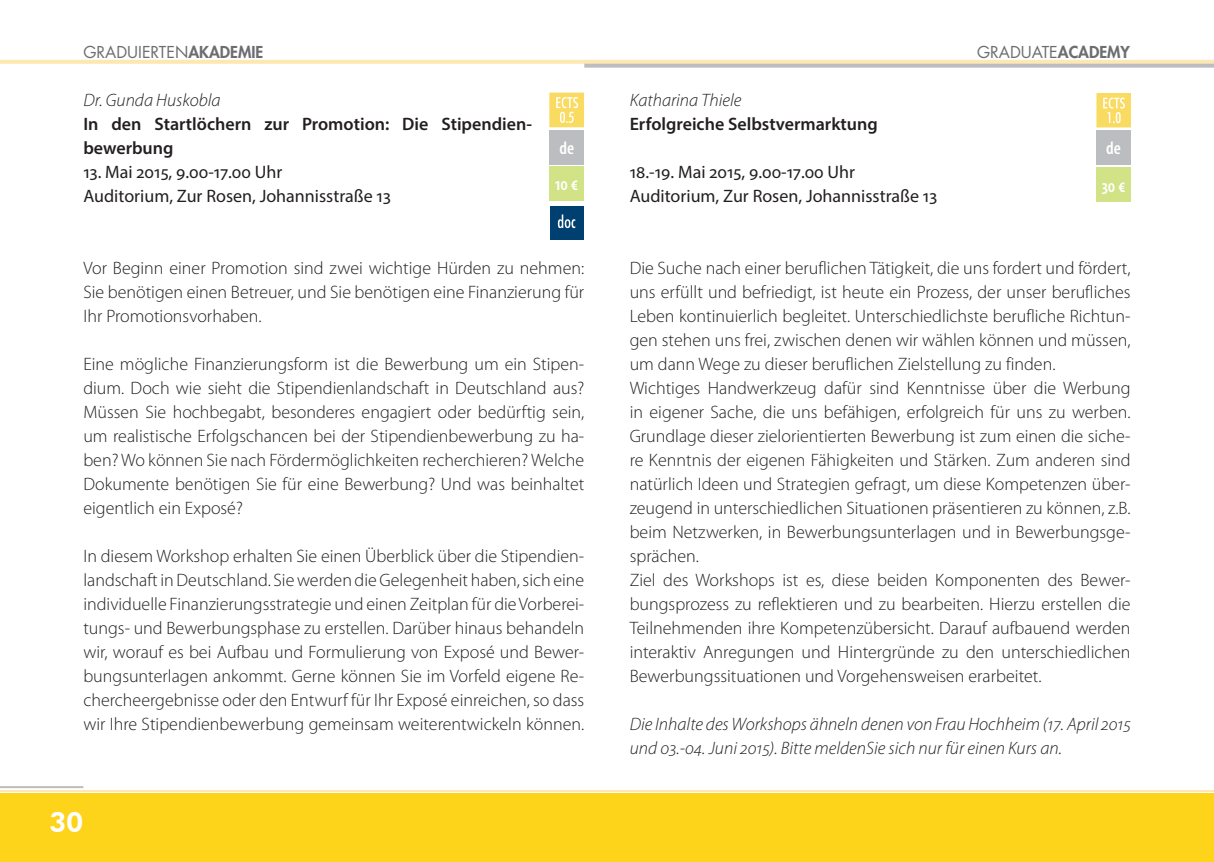
<style>
.page{position:relative;width:1214px;height:862px;background:#fff}
.page>*{position:absolute;margin:0;border:0;box-sizing:border-box;transform-origin:0 0}
.t1{font:800 28px "Futura BT";color:#fff}
.t2{font:300 18px/24px "Myriad Pro";color:#231f20;text-align:justify}
.t3{font:italic 300 18px/24px "Myriad Pro";color:#231f20}
.t4{font:18px/24px "Myriad Pro";color:#231f20}
.t5{font:600 18px/24px "Myriad Pro";color:#231f20}
.t6{font:600 condensed 18px/37.4px "Myriad Pro";color:#fff}
.t7{font:16px "Futura Std";color:#6c6d70}
.s1{font-weight:800}
</style>
<div class="page">
<div style="left:0;top:794px;width:1213px;height:68px;background:#fed41a"></div>
<svg style="left:0;top:60px;width:1213px;height:4px;background:#fae6b4"></svg>
<svg style="left:584px;top:64px;width:629px;height:4px;background:#c1c2c5"></svg>
<hr style="left:0;top:790px;width:1213px;height:2px;background:#fee8b1">
<hr style="left:0;top:786px;width:83px;height:2px;background:#bcbdc0">
<div style="left:1096px;top:131px;width:34px;height:34px;background:#bcbdc0"></div>
<div style="left:1096px;top:168px;width:34px;height:34px;background:#d2e287"></div>
<div style="left:549px;top:130px;width:34px;height:34px;background:#bcbdc0"></div>
<div style="left:549px;top:166px;width:34px;height:35px;background:#d2e287"></div>
<div style="left:1096px;top:94px;width:34px;height:33px;background:#fadb62"></div>
<div style="left:1096px;top:94px;width:34px;height:33px;border:1px solid #fadb62"></div>
<svg style="left:1103px;top:98px;width:21px;height:25px"></svg>
<div style="left:550px;top:93px;width:33px;height:34px;background:#fadb62"></div>
<div style="left:549px;top:93px;width:34px;height:34px;border:1px solid #fadb62"></div>
<svg style="left:556px;top:97px;width:22px;height:26px"></svg>
<div style="left:549px;top:206px;width:34px;height:33px;background:#004071"></div>
<svg style="left:558px;top:214px;width:17px;height:14px"></svg>
<p class="t7" style="left:83px;top:42px;width:181px">GRADUIERTEN<span class="s1">AKADEMIE</span></p>
<p class="t7" style="left:976px;top:42px;width:154px">GRADUATE<span class="s1">ACADEMY</span></p>
<p class="t3" style="left:83px;top:88px;width:139px">Dr. Gunda Huskobla</p>
<p class="t5" style="left:83px;top:112px;width:450px">In den Startlöchern zur Promotion: Die Stipendien&shy;bewerbung</p>
<p class="t4" style="left:83px;top:160px;width:309px">13. Mai 2015, 9.00-17.00 Uhr<br>Auditorium, Zur Rosen, Johannisstraße 13</p>
<p class="t6" style="left:555px;top:130px;width:24px;line-height:36.2px">de<br>10 €</p>
<p class="t2" style="left:83px;top:256px;width:502px">Vor Beginn einer Promotion sind zwei wichtige Hürden zu nehmen:<br>Sie benötigen einen Betreuer, und Sie benötigen eine Finanzierung für Ihr Promotionsvorhaben.</p>
<p class="t2" style="left:83px;top:352px;width:502px">Eine mögliche Finanzierungsform ist die Bewerbung um ein Stipen&shy;dium. Doch wie sieht die Stipendienlandschaft in Deutschland aus?<br>Müssen Sie hochbegabt, besonderes engagiert oder bedürftig sein, um realistische Erfolgschancen bei der Stipendienbewerbung zu ha&shy;ben? Wo können Sie nach Fördermöglichkeiten recherchieren? Welche Dokumente benötigen Sie für eine Bewerbung? Und was beinhaltet eigentlich ein Exposé?</p>
<p class="t2" style="left:83px;top:544px;width:502px">In diesem Workshop erhalten Sie einen Überblick über die Stipendien&shy;landschaft in Deutschland. Sie werden die Gelegenheit haben, sich eine individuelle Finanzierungsstrategie und einen Zeitplan für die Vorberei&shy;tungs- und Bewerbungsphase zu erstellen. Darüber hinaus behandeln wir, worauf es bei Aufbau und Formulierung von Exposé und Bewer&shy;bungsunterlagen ankommt. Gerne können Sie im Vorfeld eigene Re&shy;chercheergebnisse oder den Entwurf für Ihr Exposé einreichen, so dass wir Ihre Stipendienbewerbung gemeinsam weiterentwickeln können.</p>
<h1 class="t1" style="left:49px;top:805px;width:36px">30</h1>
<p class="t3" style="left:629px;top:88px;width:113px">Katharina Thiele</p>
<p class="t5" style="left:629px;top:112px;width:249px">Erfolgreiche Selbstvermarktung</p>
<p class="t4" style="left:629px;top:160px;width:309px">18.-19. Mai 2015, 9.00-17.00 Uhr<br>Auditorium, Zur Rosen, Johannisstraße 13</p>
<p class="t6" style="left:1101px;top:130px;width:25px">de<br>30 €</p>
<p class="t2" style="left:629px;top:256px;width:502px;text-align:left">Die Suche nach einer beruflichen Tätigkeit, die uns fordert und fördert, uns erfüllt und befriedigt, ist heute ein Prozess, der unser berufliches Leben kontinuierlich begleitet. Unterschiedlichste berufliche Richtun&shy;gen stehen uns frei, zwischen denen wir wählen können und müssen, um dann Wege zu dieser beruflichen Zielstellung zu finden.<br>Wichtiges Handwerkzeug dafür sind Kenntnisse über die Werbung in eigener Sache, die uns befähigen, erfolgreich für uns zu werben.<br>Grundlage dieser zielorientierten Bewerbung ist zum einen die siche&shy;re Kenntnis der eigenen Fähigkeiten und Stärken. Zum anderen sind natürlich Ideen und Strategien gefragt, um diese Kompetenzen über&shy;zeugend in unterschiedlichen Situationen präsentieren zu können, z.B. beim Netzwerken, in Bewerbungsunterlagen und in Bewerbungsge&shy;sprächen.<br>Ziel des Workshops ist es, diese beiden Komponenten des Bewer&shy;bungsprozess zu reflektieren und zu bearbeiten. Hierzu erstellen die Teilnehmenden ihre Kompetenzübersicht. Darauf aufbauend werden interaktiv Anregungen und Hintergründe zu den unterschiedlichen Bewerbungssituationen und Vorgehensweisen erarbeitet.</p>
<p class="t3" style="left:629px;top:712px;width:502px">Die Inhalte des Workshops ähneln denen von Frau Hochheim (17. April 2015 und 03.-04. Juni 2015). Bitte meldenSie sich nur für einen Kurs an.</p>
</div>
